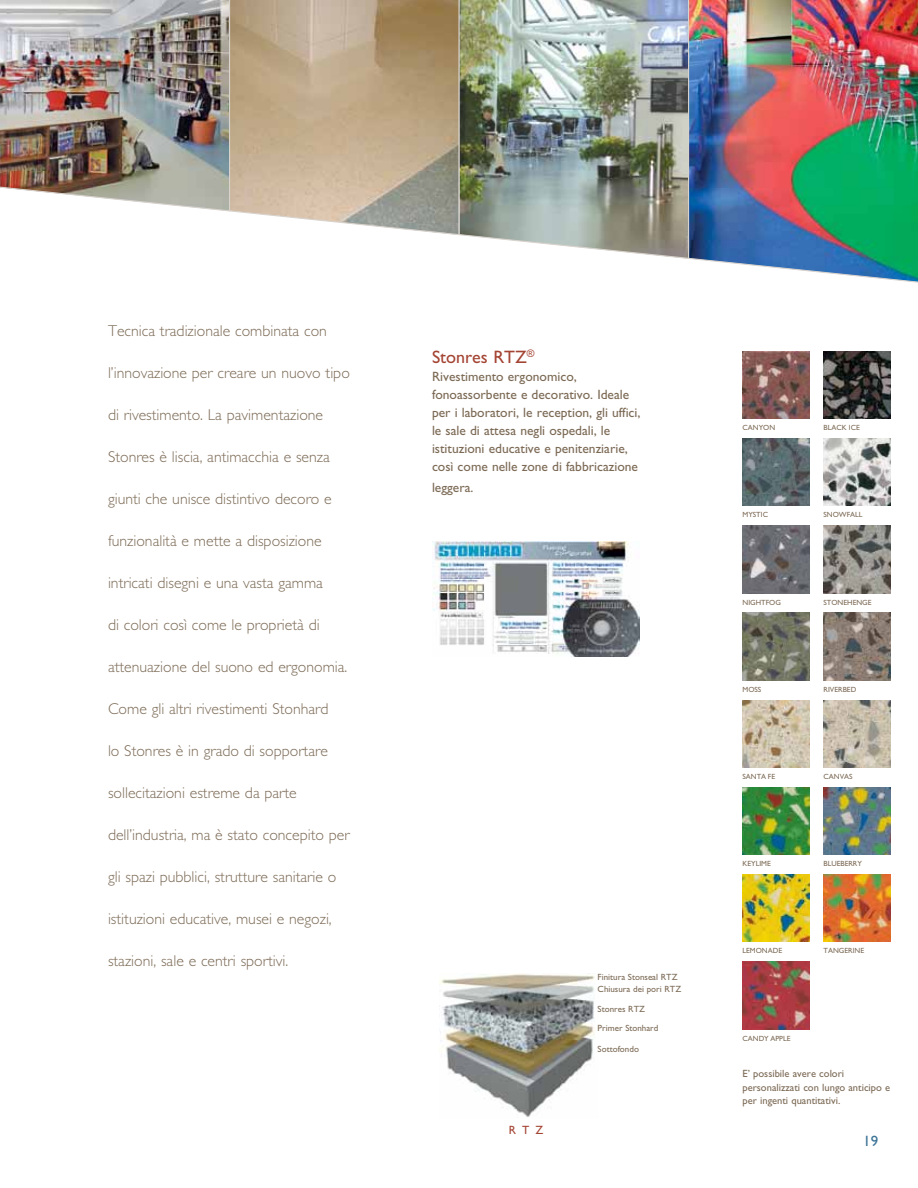
<style>
.page{position:relative;width:918px;height:1188px;background:#fff}
.page>*{position:absolute;margin:0;border:0;box-sizing:border-box;transform-origin:0 0}
.t1{font:18px "Gill Sans";color:#a44433}
.t2{font:300 15.75px "Gill Sans";color:#7c6a55}
.t3{font:15px "Gill Sans";color:#3d7497}
.t4{font:13.5px/18px "Gill Sans";color:#7c6a55}
.t5{font:12px "Gill Sans";color:#a44433}
.t6{font:10.5px/13.5px "Gill Sans";color:#7c6a55}
.t7{font:9px/12px "Gill Sans";color:#7c6a55}
.t8{font:7.5px "Gill Sans";color:#7c6a55}
</style>
<div class="page">
<img style="left:689px;top:0;width:229px;height:90px">
<img style="left:460px;top:0;width:228px;height:90px">
<img style="left:230px;top:0;width:228px;height:90px">
<img style="left:0;top:0;width:229px;height:90px">
<img style="left:440px;top:973px;width:155px;height:144px">
<hr style="left:458px;top:0;width:2px;height:235px;background:#d8d2cc">
<hr style="left:229px;top:0;width:1px;height:211px;background:#d8d2cc">
<hr style="left:688px;top:0;width:1px;height:259px;background:#d8d2cc">
<img style="left:742px;top:351px;width:68px;height:67px">
<img style="left:824px;top:351px;width:67px;height:67px">
<img style="left:742px;top:438px;width:68px;height:68px">
<img style="left:824px;top:438px;width:67px;height:68px">
<img style="left:742px;top:526px;width:68px;height:67px">
<img style="left:824px;top:526px;width:67px;height:67px">
<img style="left:742px;top:613px;width:68px;height:67px">
<img style="left:824px;top:613px;width:67px;height:67px">
<img style="left:742px;top:700px;width:68px;height:68px">
<img style="left:824px;top:700px;width:67px;height:68px">
<img style="left:742px;top:787px;width:68px;height:68px">
<img style="left:824px;top:787px;width:67px;height:68px">
<img style="left:742px;top:874px;width:68px;height:68px">
<img style="left:824px;top:874px;width:67px;height:68px">
<img style="left:742px;top:962px;width:68px;height:67px">
<img style="left:0;top:90px;width:918px;height:193px">
<img style="left:432px;top:542px;width:207px;height:115px">
<p class="t2" style="left:108px;top:322px;width:220px">Tecnica tradizionale combinata con</p>
<p class="t2" style="left:108px;top:364px;width:243px">l’innovazione per creare un nuovo tipo</p>
<p class="t2" style="left:108px;top:406px;width:217px">di rivestimento. La pavimentazione</p>
<p class="t2" style="left:108px;top:448px;width:223px">Stonres è liscia, antimacchia e senza</p>
<p class="t2" style="left:108px;top:490px;width:225px">giunti che unisce distintivo decoro e</p>
<p class="t2" style="left:108px;top:532px;width:215px">funzionalità e mette a disposizione</p>
<p class="t2" style="left:108px;top:574px;width:216px">intricati disegni e una vasta gamma</p>
<p class="t2" style="left:108px;top:616px;width:213px">di colori così come le proprietà di</p>
<p class="t2" style="left:108px;top:658px;width:241px">attenuazione del suono ed ergonomia.</p>
<p class="t2" style="left:108px;top:700px;width:222px">Come gli altri rivestimenti Stonhard</p>
<p class="t2" style="left:108px;top:742px;width:221px">lo Stonres è in grado di sopportare</p>
<p class="t2" style="left:108px;top:784px;width:190px">sollecitazioni estreme da parte</p>
<p class="t2" style="left:108px;top:826px;width:243px">dell’industria, ma è stato concepito per</p>
<p class="t2" style="left:108px;top:868px;width:230px">gli spazi pubblici, strutture sanitarie o</p>
<p class="t2" style="left:108px;top:910px;width:225px">istituzioni educative, musei e negozi,</p>
<p class="t2" style="left:108px;top:952px;width:182px">stazioni, sale e centri sportivi.</p>
<p class="t1" style="left:432px;top:347px;width:104px">Stonres RTZ<sup>®</sup></p>
<p class="t4" style="left:432px;top:368px;width:210px">Rivestimento ergonomico, fonoassorbente e decorativo. Ideale per i laboratori, le reception, gli uffici, le sale di attesa negli ospedali, le istituzioni educative e penitenziarie, così come nelle zone di fabbricazione</p>
<p class="t4" style="left:432px;top:479px;width:43px">leggera.</p>
<p class="t5" style="left:509px;top:1123px;width:36px">RTZ</p>
<p class="t7" style="left:598px;top:971px;width:85px">Finitura Stonseal RTZ<br>Chiusura dei pori RTZ</p>
<p class="t7" style="left:598px;top:999px;width:62px;line-height:19.5px">Stonres RTZ<br>Primer Stonhard</p>
<p class="t7" style="left:598px;top:1043px;width:43px">Sottofondo</p>
<p class="t8" style="left:742px;top:423px;width:34px">CANYON</p>
<p class="t8" style="left:824px;top:423px;width:38px">BLACK ICE</p>
<p class="t8" style="left:742px;top:510px;width:27px">MYSTIC</p>
<p class="t8" style="left:824px;top:510px;width:41px">SNOWFALL</p>
<p class="t8" style="left:742px;top:598px;width:40px">NIGHTFOG</p>
<p class="t8" style="left:824px;top:598px;width:50px">STONEHENGE</p>
<p class="t8" style="left:742px;top:685px;width:20px">MOSS</p>
<p class="t8" style="left:824px;top:685px;width:34px">RIVERBED</p>
<p class="t8" style="left:742px;top:772px;width:34px">SANTA FE</p>
<p class="t8" style="left:824px;top:772px;width:31px">CANVAS</p>
<p class="t8" style="left:742px;top:859px;width:30px">KEYLIME</p>
<p class="t8" style="left:824px;top:859px;width:40px">BLUEBERRY</p>
<p class="t8" style="left:742px;top:946px;width:41px">LEMONADE</p>
<p class="t8" style="left:824px;top:946px;width:42px">TANGERINE</p>
<p class="t8" style="left:742px;top:1034px;width:50px">CANDY APPLE</p>
<p class="t6" style="left:742px;top:1067px;width:149px">E’ possibile avere colori personalizzati con lungo anticipo e per ingenti quantitativi.</p>
<p class="t3" style="left:863px;top:1133px;width:16px">19</p>
</div>
